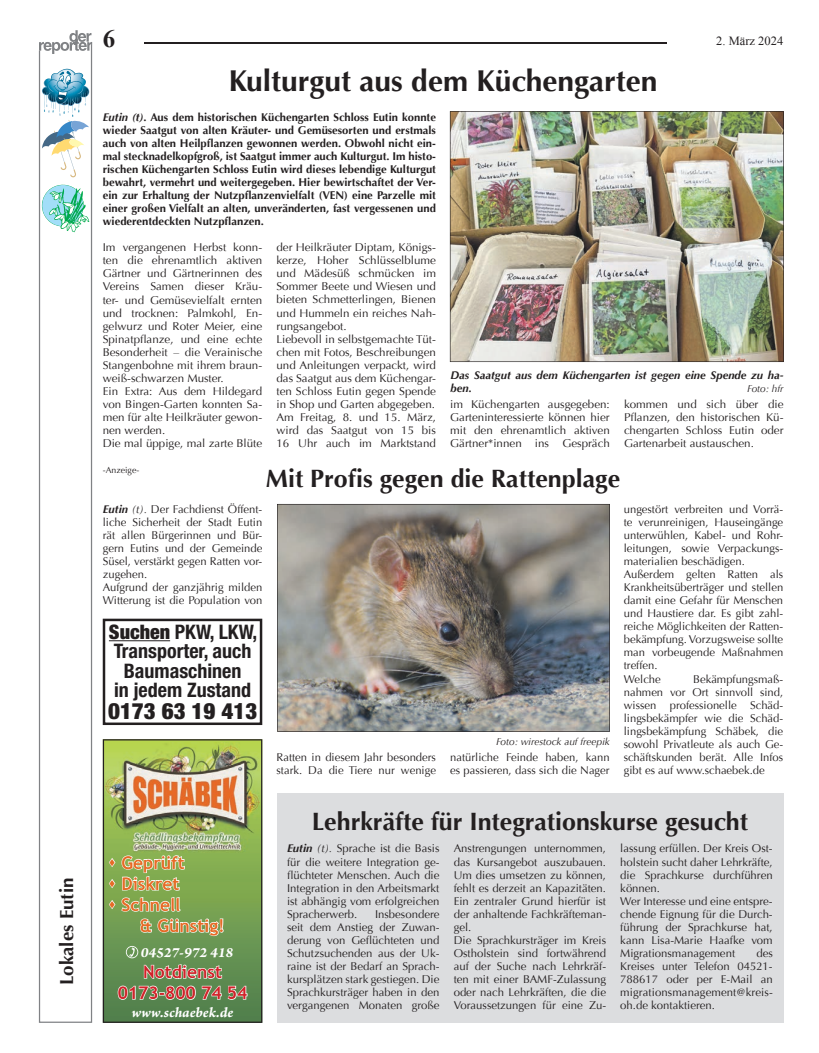
<style>
.page{position:relative;width:819px;height:1053px;background:#fff}
.page>*{position:absolute;margin:0;border:0;box-sizing:border-box;transform-origin:0 0}
.t1{font:700 30px "Optima";color:#231f20}
.t2{font:700 25px "Optima";color:#231f20}
.t3{font:700 25px "Times New Roman";color:#231f20}
.t4{font:900 condensed 22.5px "Helvetica Neue";color:#231f20}
.t5{font:700 condensed 20px/19.4px "Helvetica Neue";color:#231f20;text-align:center}
.t6{font:700 18.75px "Optima";color:#231f20}
.t7{font:700 17.5px/21px "Trebuchet MS";color:#e76b26}
.t8{font:700 17.5px/21px "Trebuchet MS";color:#d1232a;text-align:center}
.t9{font:15px "Arno Pro Bold Italic Sm Text";color:#fff}
.t10{font:12.5px "Times New Roman";color:#231f20}
.t11{font:11.25px/13px "Optima";color:#231f20}
.t12{font:700 11.25px/13px "Optima";color:#231f20;text-align:justify}
.t13{font:italic 700 11.25px/13px "Optima";color:#231f20}
.t14{font:italic 10px "Optima";color:#231f20}
.t15{font:8.75px "Optima";color:#231f20}
.s1{font-style:italic}
.s2{font-weight:700;font-style:italic}
.s3{font-weight:900}
</style>
<div class="page">
<div style="left:277px;top:793px;width:506px;height:229px;background:#dcdddf"></div>
<hr style="left:144px;top:43px;width:522px;height:1px;background:#231f20">
<img style="left:103px;top:739px;width:159px;height:283px">
<svg style="left:126px;top:945px;width:12px;height:13px"></svg>
<div style="left:103px;top:618px;width:159px;height:107px;border:2px solid #231f20"></div>
<hr style="left:109px;top:640px;width:61px;height:1px;background:#231f20">
<img style="left:450px;top:111px;width:333px;height:251px">
<svg style="left:39px;top:54px;width:53px;height:968px"></svg>
<svg style="left:39px;top:30px;width:53px;height:24px"></svg>
<svg style="left:42px;top:185px;width:47px;height:47px"></svg>
<svg style="left:42px;top:69px;width:47px;height:108px"></svg>
<img style="left:277px;top:504px;width:333px;height:227px">
<p class="t6" style="left:56px;top:985px;width:109px;rotate:-90deg">Lokales Eutin</p>
<p class="t3" style="left:103px;top:21px;width:14px">6</p>
<p class="t10" style="left:716px;top:32px;width:68px">2. März 2024</p>
<p class="t1" style="left:229px;top:64px;width:430px">Kulturgut aus dem Küchengarten</p>
<p class="t12" style="left:103px;top:110px;width:335px"><span class="s1">Eutin (t)</span>. Aus dem historischen Küchengarten Schloss Eutin konnte wieder Saatgut von alten Kräuter- und Gemüsesorten und erstmals auch von alten Heilpflanzen gewonnen werden. Obwohl nicht ein&shy;mal stecknadelkopfgroß, ist Saatgut immer auch Kulturgut. Im histo&shy;rischen Küchengarten Schloss Eutin wird dieses lebendige Kulturgut bewahrt, vermehrt und weitergegeben. Hier bewirtschaftet der Ver&shy;ein zur Erhaltung der Nutzpflanzenvielfalt (VEN) eine Parzelle mit einer großen Vielfalt an alten, unveränderten, fast vergessenen und wiederentdeckten Nutzpflanzen.</p>
<p class="t11" style="left:103px;top:241px;width:161px">Im vergangenen Herbst konn&shy;ten die ehrenamtlich aktiven<br>Gärtner und Gärtnerinnen des<br>Vereins Samen dieser Kräu&shy;ter- und Gemüsevielfalt ernten und trocknen: Palmkohl, En&shy;gelwurz und Roter Meier, eine<br>Spinatpflanze, und eine echte<br>Besonderheit – die Verainische<br>Stangenbohne mit ihrem braun&shy;weiß-schwarzen Muster.<br>Ein Extra: Aus dem Hildegard von Bingen-Garten konnten Sa&shy;men für alte Heilkräuter gewon&shy;nen werden.<br>Die mal üppige, mal zarte Blüte</p>
<p class="t11" style="left:276px;top:241px;width:161px">der Heilkräuter Diptam, Königs&shy;kerze, Hoher Schlüsselblume und Mädesüß schmücken im<br>Sommer Beete und Wiesen und bieten Schmetterlingen, Bienen und Hummeln ein reiches Nah&shy;rungsangebot.<br>Liebevoll in selbstgemachte Tüt&shy;chen mit Fotos, Beschreibungen und Anleitungen verpackt, wird das Saatgut aus dem Küchengar&shy;ten Schloss Eutin gegen Spende in Shop und Garten abgegeben.<br>Am Freitag, 8. und 15. März, wird das Saatgut von 15 bis<br>16 Uhr auch im Marktstand</p>
<p class="t13" style="left:450px;top:368px;width:334px">Das Saatgut aus dem Küchengarten ist gegen eine Spende zu ha&shy;ben.</p>
<p class="t14" style="left:747px;top:382px;width:38px">Foto: hfr</p>
<p class="t11" style="left:450px;top:398px;width:161px;text-align:justify">im Küchengarten ausgegeben:<br>Garteninteressierte können hier mit den ehrenamtlich aktiven Gärtner*innen ins Gespräch</p>
<p class="t11" style="left:624px;top:398px;width:161px;text-align:justify">kommen und sich über die Pflanzen, den historischen Kü&shy;chengarten Schloss Eutin oder Gartenarbeit austauschen.</p>
<p class="t15" style="left:103px;top:464px;width:38px">-Anzeige-</p>
<p class="t2" style="left:266px;top:464px;width:356px">Mit Profis gegen die Rattenplage</p>
<p class="t11" style="left:103px;top:502px;width:161px"><span class="s2">Eutin</span> <span class="s1">(t).</span> Der Fachdienst Öffent&shy;liche Sicherheit der Stadt Eutin rät allen Bürgerinnen und Bür&shy;gern Eutins und der Gemeinde<br>Süsel, verstärkt gegen Ratten vor&shy;zugehen.<br>Aufgrund der ganzjährig milden<br>Witterung ist die Population von</p>
<p class="t5" style="left:109px;top:621px;width:150px"><span class="s3">Suchen</span> PKW, LKW,<br>Transporter, auch<br>Baumaschinen<br>in jedem Zustand</p>
<p class="t4" style="left:108px;top:697px;width:151px">0173 63 19 413</p>
<p class="t7" style="left:108px;top:852px;width:78px">▲ Geprüft</p>
<p class="t7" style="left:108px;top:873px;width:73px">▲ Diskret</p>
<p class="t7" style="left:140px;top:894px;width:86px;text-indent:-32px">▲ Schnell<br>&amp; Günstig!</p>
<p class="t9" style="left:141px;top:943px;width:94px">04527-972 418</p>
<p class="t8" style="left:118px;top:961px;width:131px">Notdienst<br>0173-800 74 54</p>
<p class="t9" style="left:132px;top:1003px;width:103px">www.schaebek.de</p>
<p class="t14" style="left:496px;top:735px;width:115px">Foto: wirestock auf freepik</p>
<p class="t11" style="left:276px;top:750px;width:161px">Ratten in diesem Jahr besonders stark. Da die Tiere nur wenige</p>
<p class="t11" style="left:450px;top:750px;width:161px">natürliche Feinde haben, kann es passieren, dass sich die Nager</p>
<p class="t11" style="left:623px;top:502px;width:161px">ungestört verbreiten und Vorrä&shy;te verunreinigen, Hauseingänge unterwühlen, Kabel- und Rohr&shy;leitungen, sowie Verpackungs&shy;materialien beschädigen.<br>Außerdem gelten Ratten als<br>Krankheitsüberträger und stellen damit eine Gefahr für Menschen und Haustiere dar. Es gibt zahl&shy;reiche Möglichkeiten der Ratten&shy;bekämpfung. Vorzugsweise sollte man vorbeugende Maßnahmen treffen.<br>Welche</p>
<p class="t11" style="left:623px;top:672px;width:161px;text-align:justify;text-indent:69px">Bekämpfungsmaß&shy;nahmen vor Ort sinnvoll sind, wissen professionelle Schäd&shy;lingsbekämpfer wie die Schäd&shy;lingsbekämpfung Schäbek, die sowohl Privatleute als auch Ge&shy;schäftskunden berät. Alle Infos gibt es auf www.schaebek.de</p>
<p class="t2" style="left:312px;top:806px;width:437px">Lehrkräfte für Integrationskurse gesucht</p>
<p class="t11" style="left:287px;top:842px;width:154px;text-align:justify"><span class="s2">Eutin</span> <span class="s1">(t).</span> Sprache ist die Basis für die weitere Integration ge&shy;flüchteter Menschen. Auch die Integration in den Arbeitsmarkt ist abhängig vom erfolgreichen Spracherwerb.</p>
<p class="t11" style="left:453px;top:842px;width:154px">Anstrengungen unternommen, das Kursangebot auszubauen.<br>Um dies umsetzen zu können, fehlt es derzeit an Kapazitäten.<br>Ein zentraler Grund hierfür ist der anhaltende Fachkräfteman&shy;gel.<br>Die Sprachkursträger im Kreis<br>Ostholstein sind fortwährend auf der Suche nach Lehrkräf&shy;ten mit einer BAMF-Zulassung oder nach Lehrkräften, die die<br>Voraussetzungen für eine Zu-</p>
<p class="t11" style="left:620px;top:842px;width:154px">lassung erfüllen. Der Kreis Ost&shy;holstein sucht daher Lehrkräfte, die Sprachkurse durchführen können.<br>Wer Interesse und eine entspre&shy;chende Eignung für die Durch&shy;führung der Sprachkurse hat, kann Lisa-Marie Haafke vom<br>Migrationsmanagement</p>
<p class="t11" style="left:287px;top:907px;width:154px;text-align:justify;text-indent:88px">Insbesondere seit dem Anstieg der Zuwan&shy;derung von Geflüchteten und Schutzsuchenden aus der Uk&shy;raine ist der Bedarf an Sprach&shy;kursplätzen stark gestiegen. Die Sprachkursträger haben in den vergangenen Monaten große</p>
<p class="t11" style="left:620px;top:946px;width:154px;text-align:justify;text-indent:136px">des Kreises unter Telefon 04521- 788617 oder per E-Mail an migrationsmanagement@kreis&shy;oh.de kontaktieren.</p>
</div>
